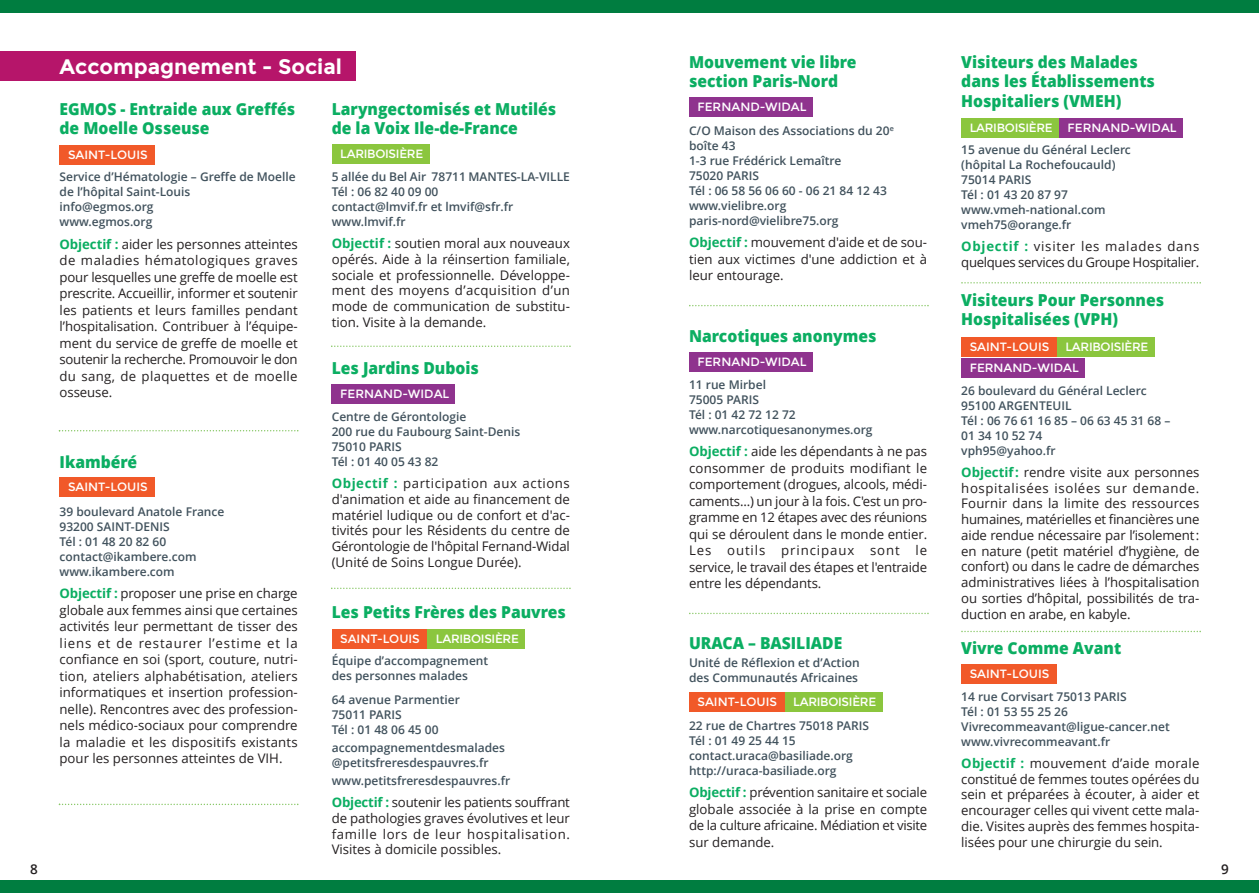
<style>
.page{position:relative;width:1259px;height:893px;background:#fff}
.page>*{position:absolute;margin:0;border:0;box-sizing:border-box;transform-origin:0 0}
.t1{font:700 21px "Montserrat";color:#fff}
.t2{font:800 16.5px/19.5px "Open Sans";color:#0bae62;scale:.95 1}
.t3{font:600 13.5px "Open Sans";color:#231f20}
.t4{font:13.2px/16.5px "Open Sans";letter-spacing:-.005em;color:#231f20;text-align:justify}
.t5{font:13.2px/15.8px "Open Sans";letter-spacing:-.025em;color:#231f20}
.t6{font:600 12px/15px "Open Sans";color:#41525d}
.t7{font:12px/21.3px "Montserrat";color:#fff}
.t8{font:12px "Montserrat";letter-spacing:-.025em;color:#fff}
.s1{font-weight:700;color:#0bae62}
</style>
<div class="page">
<div style="left:0;top:880px;width:1259px;height:13px;background:#007d40"></div>
<div style="left:0;top:0;width:629px;height:13px;background:#007d40"></div>
<div style="left:629px;top:0;width:630px;height:13px;background:#007d40"></div>
<div style="left:0;top:51px;width:355px;height:30px;background:#b6156a"></div>
<div style="left:60px;top:145px;width:95px;height:20px;background:#f15929"></div>
<div style="left:60px;top:477px;width:95px;height:19px;background:#f15929"></div>
<div style="left:689px;top:692px;width:95px;height:20px;background:#f15929"></div>
<div style="left:332px;top:144px;width:97px;height:19px;background:#8bc63e"></div>
<div style="left:784px;top:692px;width:98px;height:20px;background:#8bc63e"></div>
<div style="left:332px;top:629px;width:95px;height:19px;background:#f15929"></div>
<div style="left:427px;top:629px;width:98px;height:19px;background:#8bc63e"></div>
<div style="left:961px;top:118px;width:98px;height:19px;background:#8bc63e"></div>
<div style="left:332px;top:385px;width:123px;height:19px;background:#8f338e"></div>
<div style="left:689px;top:97px;width:123px;height:20px;background:#8f338e"></div>
<div style="left:1059px;top:118px;width:123px;height:19px;background:#8f338e"></div>
<div style="left:689px;top:352px;width:123px;height:19px;background:#8f338e"></div>
<div style="left:961px;top:337px;width:96px;height:19px;background:#f15929"></div>
<div style="left:961px;top:359px;width:123px;height:19px;background:#8f338e"></div>
<div style="left:1057px;top:337px;width:97px;height:19px;background:#8bc63e"></div>
<div style="left:961px;top:664px;width:96px;height:19px;background:#f15929"></div>
<svg style="left:59px;top:430px;width:239px;height:1px"></svg>
<svg style="left:59px;top:804px;width:239px;height:1px"></svg>
<svg style="left:331px;top:588px;width:240px;height:1px"></svg>
<svg style="left:331px;top:345px;width:240px;height:2px"></svg>
<svg style="left:689px;top:305px;width:239px;height:1px"></svg>
<svg style="left:689px;top:613px;width:239px;height:1px"></svg>
<svg style="left:961px;top:282px;width:240px;height:2px"></svg>
<svg style="left:961px;top:631px;width:240px;height:1px"></svg>
<h1 class="t1" style="left:60px;top:53px;width:284px">Accompagnement - Social</h1>
<p class="t2" style="left:60px;top:99px;width:250px">EGMOS - Entraide aux Greffés de Moelle Osseuse</p>
<p class="t6" style="left:60px;top:169px;width:238px">Service d’Hématologie – Greffe de Moelle de l’hôpital Saint-Louis<br>info@egmos.org<br>www.egmos.org</p>
<p class="t4" style="left:60px;top:236px;width:240px"><span class="s1">Objectif :</span> aider les personnes atteintes de maladies hématologiques graves pour lesquelles une greffe de moelle est prescrite. Accueillir, informer et soutenir les patients et leurs familles pendant l’hospitalisation. Contribuer à l’équipe&shy;ment du service de greffe de moelle et soutenir la recherche. Promouvoir le don du sang, de plaquettes et de moelle osseuse.</p>
<p class="t7" style="left:68px;top:144px;width:81px">SAINT-LOUIS</p>
<p class="t2" style="left:60px;top:452px;width:83px">Ikambéré</p>
<p class="t6" style="left:60px;top:503px;width:166px">39 boulevard Anatole France<br>93200 SAINT-DENIS<br>Tél : 01 48 20 82 60 contact@ikambere.com www.ikambere.com</p>
<p class="t4" style="left:59px;top:585px;width:240px"><span class="s1">Objectif :</span> proposer une prise en charge globale aux femmes ainsi que certaines activités leur permettant de tisser des liens et de restaurer l’estime et la confiance en soi (sport, couture, nutri&shy;tion, ateliers alphabétisation, ateliers informatiques et insertion profession&shy;nelle). Rencontres avec des profession&shy;nels médico-sociaux pour comprendre la maladie et les dispositifs existants pour les personnes atteintes de VIH.</p>
<p class="t7" style="left:68px;top:476px;width:81px">SAINT-LOUIS</p>
<p class="t2" style="left:332px;top:99px;width:238px">Laryngectomisés et Mutilés de la Voix Ile-de-France</p>
<p class="t6" style="left:332px;top:169px;width:240px">5 allée du Bel Air 78711 MANTES-LA-VILLE<br>Tél : 06 82 40 09 00<br>contact@lmvif.fr et lmvif@sfr.fr www.lmvif.fr</p>
<p class="t4" style="left:332px;top:235px;width:240px;line-height:15.8px"><span class="s1">Objectif :</span> soutien moral aux nouveaux opérés. Aide à la réinsertion familiale, sociale et professionnelle. Développe&shy;ment des moyens d’acquisition d’un mode de communication de substitu&shy;tion. Visite à la demande.</p>
<p class="t8" style="left:340px;top:146px;width:84px">LARIBOISIÈRE</p>
<p class="t2" style="left:332px;top:358px;width:156px">Les Jardins Dubois</p>
<p class="t6" style="left:332px;top:409px;width:190px">Centre de Gérontologie<br>200 rue du Faubourg Saint-Denis<br>75010 PARIS<br>Tél : 01 40 05 43 82</p>
<p class="t4" style="left:332px;top:475px;width:240px;line-height:15.8px"><span class="s1">Objectif :</span> participation aux actions d'animation et aide au financement de matériel ludique ou de confort et d'ac&shy;tivités pour les Résidents du centre de Gérontologie de l'hôpital Fernand-Widal (Unité de Soins Longue Durée).</p>
<p class="t7" style="left:340px;top:383px;width:111px">FERNAND-WIDAL</p>
<p class="t2" style="left:332px;top:602px;width:248px">Les Petits Frères des Pauvres</p>
<p class="t6" style="left:332px;top:653px;width:158px">Équipe d’accompagnement des personnes malades</p>
<p class="t6" style="left:332px;top:692px;width:130px">64 avenue Parmentier<br>75011 PARIS<br>Tél : 01 48 06 45 00</p>
<p class="t6" style="left:332px;top:740px;width:175px">accompagnementdesmalades @petitsfreresdespauvres.fr</p>
<p class="t6" style="left:332px;top:773px;width:180px">www.petitsfreresdespauvres.fr</p>
<p class="t4" style="left:332px;top:794px;width:240px;line-height:15.8px"><span class="s1">Objectif :</span> soutenir les patients souffrant de pathologies graves évolutives et leur famille lors de leur hospitalisation.<br>Visites à domicile possibles.</p>
<p class="t7" style="left:340px;top:628px;width:81px">SAINT-LOUIS</p>
<p class="t8" style="left:436px;top:631px;width:84px">LARIBOISIÈRE</p>
<p class="t2" style="left:689px;top:52px;width:178px">Mouvement vie libre section Paris-Nord</p>
<p class="t6" style="left:689px;top:122px;width:206px">C/O Maison des Associations du 20<sup>e </sup>boîte 43<br>1-3 rue Frédérick Lemaître<br>75020 PARIS<br>Tél : 06 58 56 06 60 - 06 21 84 12 43 www.vielibre.org paris-nord@vielibre75.org</p>
<p class="t4" style="left:689px;top:234px;width:240px"><span class="s1">Objectif :</span> mouvement d'aide et de sou&shy;tien aux victimes d'une addiction et à leur entourage.</p>
<p class="t7" style="left:697px;top:96px;width:111px">FERNAND-WIDAL</p>
<p class="t2" style="left:689px;top:325px;width:199px">Narcotiques anonymes</p>
<p class="t6" style="left:689px;top:377px;width:185px">11 rue Mirbel<br>75005 PARIS<br>Tél : 01 42 72 12 72 www.narcotiquesanonymes.org</p>
<p class="t4" style="left:689px;top:443px;width:240px"><span class="s1">Objectif :</span> aide les dépendants à ne pas consommer de produits modifiant le comportement (drogues, alcools, médi&shy;caments...) un jour à la fois. C'est un pro&shy;gramme en 12 étapes avec des réunions qui se déroulent dans le monde entier.<br>Les outils principaux sont le service, le travail des étapes et l'entraide entre les dépendants.</p>
<p class="t7" style="left:697px;top:351px;width:111px">FERNAND-WIDAL</p>
<p class="t2" style="left:689px;top:633px;width:163px">URACA – BASILIADE</p>
<p class="t6" style="left:689px;top:655px;width:172px">Unité de Réflexion et d’Action des Communautés Africaines</p>
<p class="t6" style="left:689px;top:717px;width:182px">22 rue de Chartres 75018 PARIS<br>Tél : 01 49 25 44 15 contact.uraca@basiliade.org http://uraca-basiliade.org</p>
<p class="t4" style="left:689px;top:784px;width:240px"><span class="s1">Objectif :</span> prévention sanitaire et sociale globale associée à la prise en compte de la culture africaine. Médiation et visite sur demande.</p>
<p class="t8" style="left:793px;top:695px;width:84px">LARIBOISIÈRE</p>
<p class="t7" style="left:697px;top:691px;width:81px">SAINT-LOUIS</p>
<p class="t2" style="left:961px;top:52px;width:205px">Visiteurs des Malades dans les Établissements<br>Hospitaliers (VMEH)</p>
<p class="t6" style="left:961px;top:142px;width:171px">15 avenue du Général Leclerc (hôpital La Rochefoucauld)<br>75014 PARIS<br>Tél : 01 43 20 87 97 www.vmeh-national.com vmeh75@orange.fr</p>
<p class="t5" style="left:961px;top:238px;width:240px"><span class="s1">Objectif :</span> visiter les malades dans quelques services du Groupe Hospitalier.</p>
<p class="t8" style="left:969px;top:120px;width:84px">LARIBOISIÈRE</p>
<p class="t7" style="left:1067px;top:117px;width:111px">FERNAND-WIDAL</p>
<p class="t2" style="left:961px;top:290px;width:215px">Visiteurs Pour Personnes<br>Hospitalisées (VPH)</p>
<p class="t8" style="left:1065px;top:339px;width:84px">LARIBOISIÈRE</p>
<p class="t7" style="left:969px;top:336px;width:111px">SAINT-LOUIS<br>FERNAND-WIDAL</p>
<p class="t6" style="left:961px;top:383px;width:211px">26 boulevard du Général Leclerc<br>95100 ARGENTEUIL<br>Tél:0676611685–0663453168–<br>01 34 10 52 74<br>vph95@yahoo.fr</p>
<p class="t4" style="left:961px;top:464px;width:240px;line-height:15.8px"><span class="s1">Objectif:</span> rendre visite aux personnes hospitalisées isolées sur demande.<br>Fournir dans la limite des ressources humaines, matérielles et financières une aide rendue nécessaire par l’isolement: en nature (petit matériel d’hygiène, de confort) ou dans le cadre de démarches administratives liées à l’hospitalisation ou sorties d’hôpital, possibilités de tra&shy;duction en arabe, en kabyle.</p>
<p class="t2" style="left:961px;top:638px;width:170px">Vivre Comme Avant</p>
<p class="t6" style="left:961px;top:689px;width:210px">14 rue Corvisart 75013 PARIS<br>Tél : 01 53 55 25 26<br>Vivrecommeavant@ligue-cancer.net www.vivrecommeavant.fr</p>
<p class="t4" style="left:961px;top:755px;width:240px;line-height:15.8px"><span class="s1">Objectif :</span> mouvement d’aide morale constitué de femmes toutes opérées du sein et préparées à écouter, à aider et encourager celles qui vivent cette mala&shy;die. Visites auprès des femmes hospita&shy;lisées pour une chirurgie du sein.</p>
<p class="t7" style="left:969px;top:663px;width:81px">SAINT-LOUIS</p>
<p class="t3" style="left:30px;top:859px;width:9px">8</p>
<p class="t3" style="left:1221px;top:859px;width:9px">9</p>
</div>
